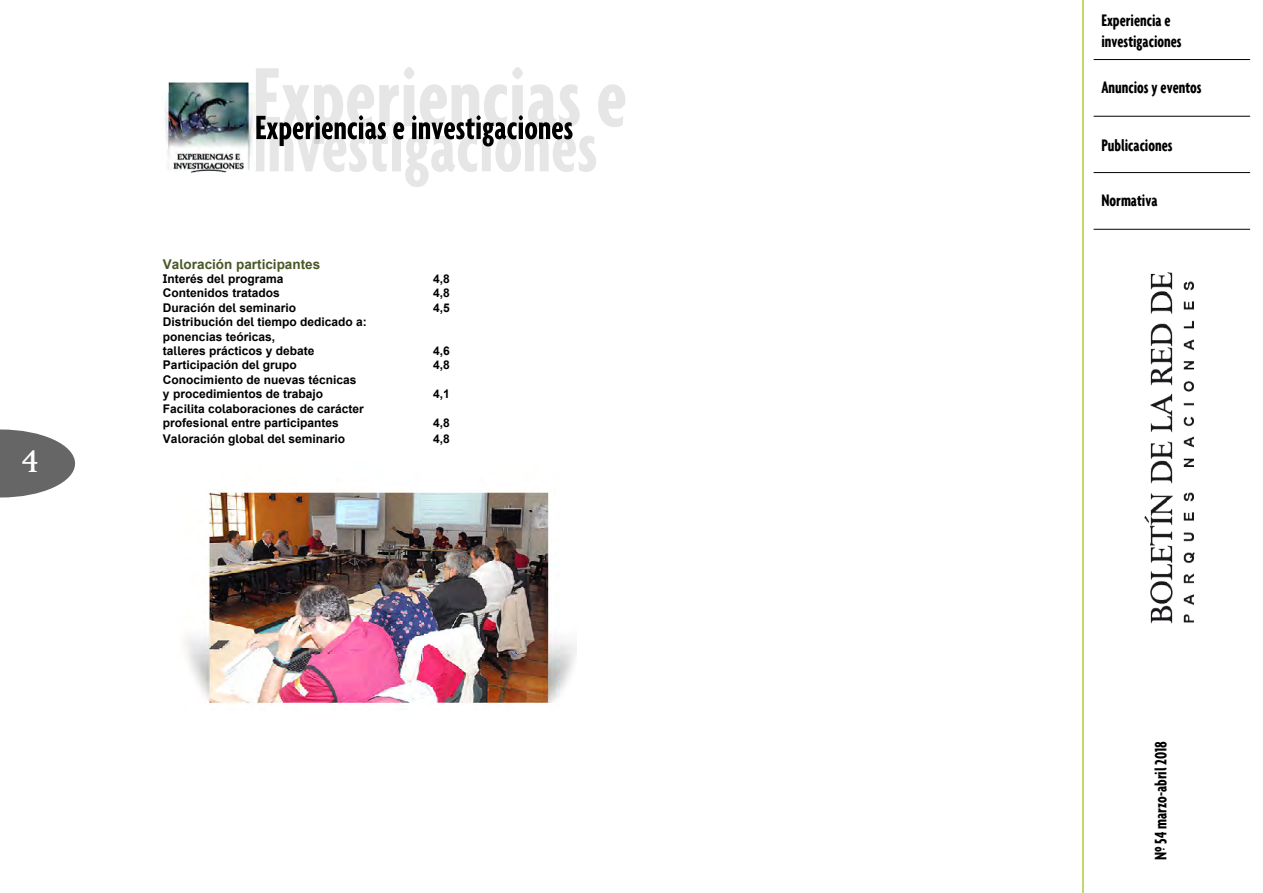
<style>
.page{position:relative;width:1263px;height:893px;background:#fff}
.page>*{position:absolute;margin:0;border:0;box-sizing:border-box;transform-origin:0 0}
.t1{font:30px "Palermo";color:#fff}
.t2{font:700 extra-condensed 18px/21.6px "Agenda";color:#000}
.t3{font:700 13.5px "Arial";color:#495827}
.t4{font:700 12px/14.4px "Arial";color:#000}
</style>
<div class="page">
<svg style="left:0;top:429px;width:75px;height:68px"></svg>
<img style="left:1126px;top:115px;width:83px;height:509px">
<hr style="left:1082px;top:0;width:2px;height:893px;background:#b3c935">
<hr style="left:1093px;top:59px;width:157px;height:1px;background:#000">
<hr style="left:1093px;top:172px;width:157px;height:1px;background:#000">
<hr style="left:1093px;top:116px;width:157px;height:1px;background:#000">
<hr style="left:1093px;top:229px;width:157px;height:1px;background:#000">
<svg style="left:255px;top:67px;width:370px;height:120px"></svg>
<img style="left:165px;top:82px;width:90px;height:91px">
<img style="left:184px;top:490px;width:392px;height:215px">
<h1 class="t1" style="left:22px;top:444px;width:19px">4</h1>
<p class="t3" style="left:163px;top:254px;width:159px">Valoración participantes</p>
<p class="t4" style="left:163px;top:272px;width:122px">Interés del programa</p>
<p class="t4" style="left:433px;top:272px;width:18px">4,8</p>
<p class="t4" style="left:163px;top:286px;width:118px">Contenidos tratados</p>
<p class="t4" style="left:433px;top:286px;width:18px">4,8</p>
<p class="t4" style="left:163px;top:300px;width:135px">Duración del seminario</p>
<p class="t4" style="left:433px;top:300px;width:18px">4,5</p>
<p class="t4" style="left:163px;top:315px;width:205px">Distribución del tiempo dedicado a: ponencias teóricas,<br>talleres prácticos y debate</p>
<p class="t4" style="left:433px;top:344px;width:18px">4,6</p>
<p class="t4" style="left:163px;top:358px;width:135px">Participación del grupo</p>
<p class="t4" style="left:433px;top:358px;width:18px">4,8</p>
<p class="t4" style="left:163px;top:372px;width:195px">Conocimiento de nuevas técnicas y procedimientos de trabajo</p>
<p class="t4" style="left:433px;top:387px;width:18px">4,1</p>
<p class="t4" style="left:163px;top:401px;width:202px">Facilita colaboraciones de carácter profesional entre participantes</p>
<p class="t4" style="left:433px;top:416px;width:18px">4,8</p>
<p class="t4" style="left:163px;top:432px;width:184px">Valoración global del seminario</p>
<p class="t4" style="left:433px;top:432px;width:18px">4,8</p>
<h2 class="t2" style="left:1101px;top:9px;width:82px">Experiencia e investigaciones</h2>
<h2 class="t2" style="left:1101px;top:76px;width:102px">Anuncios y eventos</h2>
<h2 class="t2" style="left:1101px;top:134px;width:73px">Publicaciones</h2>
<h2 class="t2" style="left:1101px;top:189px;width:58px">Normativa</h2>
<h2 class="t2" style="left:1149px;top:860px;width:121px;rotate:-90deg">Nº 54 marzo-abril 2018</h2>
</div>
